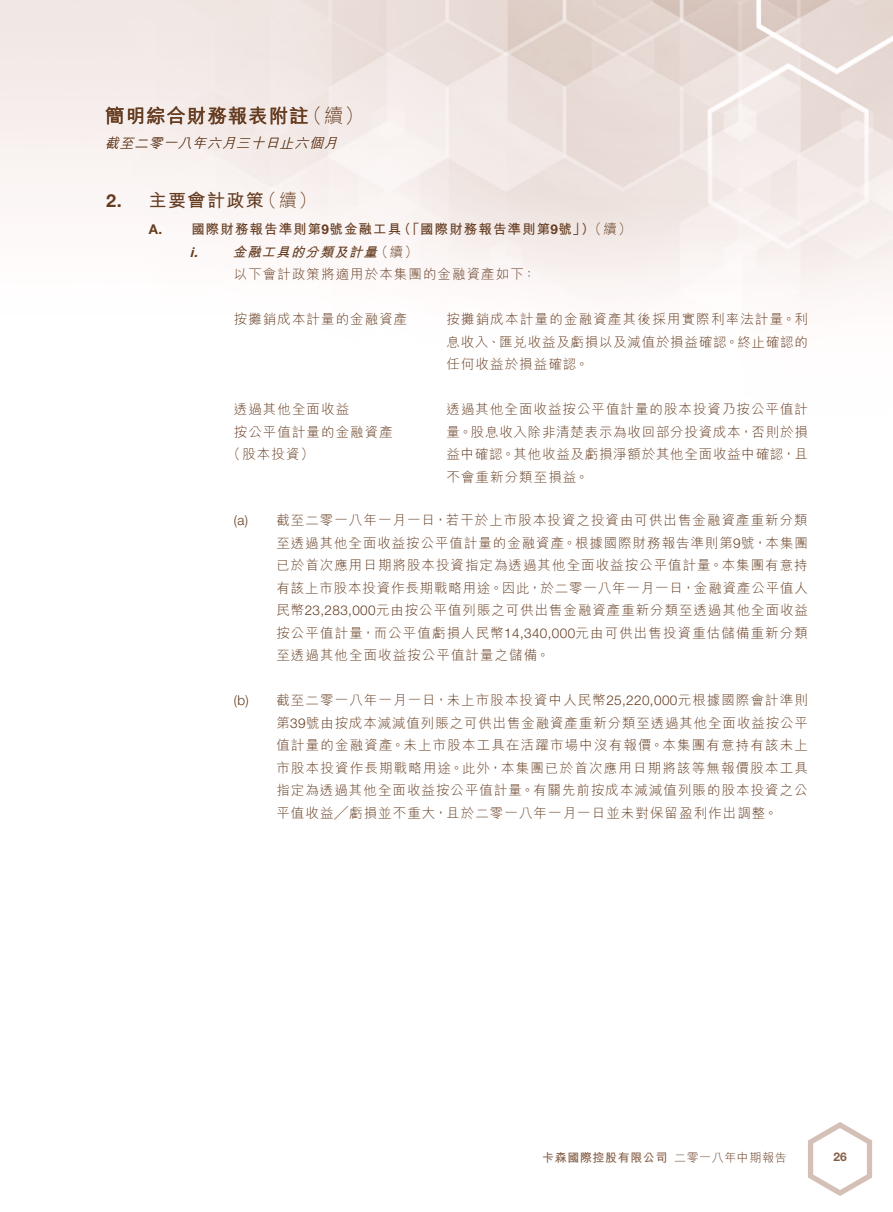
<style>
.page{position:relative;width:893px;height:1212px;background:#fff}
.page>*{position:absolute;margin:0;border:0;box-sizing:border-box;transform-origin:0 0}
.t1{font:700 19.5px "M Hei HK";letter-spacing:.05em;color:#653c20}
.t2{font:300 19.5px "M Hei HK";color:#653c20}
.Heading_1{font:700 18px "M Hei HK";letter-spacing:.08em;color:#653c20}
.Heading_1-2{font:300 18px "M Hei HK";color:#653c20}
.Heading_1-3{font:700 18px "Helvetica Neue LT Std";color:#653c20}
.Body_Text{font:300 13.5px/22.5px "M Hei HK";letter-spacing:.08em;color:#653c20;text-align:justify}
.Body_Text-2{font:300 13.5px/22.5px "M Hei HK";letter-spacing:.055em;color:#653c20}
.Heading_2{font:700 13.5px "M Hei HK";letter-spacing:.08em;color:#653c20}
.t3{font:italic 300 13.5px "M Hei HK";color:#653c20}
.Heading_3{font:italic 700 13.5px "M Hei HK";color:#653c20}
.Body_Text-3{font:300 13.5px "Helvetica Neue LT Std";color:#653c20}
.Heading_3-2{font:300 13.5px "M Hei HK";color:#653c20}
.Heading_2-2{font:700 13.5px "Helvetica Neue LT Std";color:#653c20}
.Heading_3-3{font:italic 700 13.5px "Helvetica Neue LT Std";color:#653c20}
.t4{font:700 12px "M Hei HK";letter-spacing:.05em;color:#855f48}
.t5{font:300 12px "M Hei HK";letter-spacing:.05em;color:#653c20}
.t6{font:700 12px "Helvetica Neue LT Std";color:#855f48}
.s1{font-family:"Helvetica Neue LT Std"}
.s2{font-weight:300}
</style>
<div class="page">
<img style="left:0;top:0;width:893px;height:296px">
<svg style="left:808px;top:1122px;width:65px;height:74px"></svg>
<h1 class="t1" style="left:105px;top:102px;width:205px">簡明綜合財務報表附註</h1>
<p class="t3" style="left:105px;top:136px;width:237px">截至二零一八年六月三十日止六個月</p>
<h1 class="t2" style="left:303px;top:106px;width:63px">（續(</h1>
<p class="Heading_1-3" style="left:106px;top:190px;width:17px">2.</p>
<p class="Heading_1" style="left:149px;top:188px;width:117px">主要會計政策</p>
<p class="Heading_1-2" style="left:259px;top:192px;width:59px">（續(</p>
<p class="Heading_2-2" style="left:149px;top:221px;width:15px">A.</p>
<p class="Heading_2" style="left:398px;top:219px;width:235px">（「國際財務報告準則第 號<span class="s1">9</span> 」）<span class="s2">（續(</span></p>
<p class="Heading_2" style="left:191px;top:219px;width:211px">國際財務報告準則第<span class="s1">9</span>號金融工具</p>
<p class="Heading_3-3" style="left:190px;top:244px;width:13px">.i</p>
<p class="Heading_3-2" style="left:375px;top:245px;width:45px">（續(</p>
<p class="Heading_3" style="left:232px;top:242px;width:151px">金融工具的分類及計量</p>
<p class="Body_Text" style="left:234px;top:263px;width:304px">以下會計政策將適用於本集團的金融資產如下：</p>
<p class="Body_Text" style="left:446px;top:308px;width:363px">按攤銷成本計量的金融資產其後採用實際利率法計量。利</p>
<p class="Body_Text" style="left:234px;top:308px;width:175px">按攤銷成本計量的金融資產</p>
<p class="Body_Text-2" style="left:446px;top:330px;width:363px">息收入、匯兌收益及虧損以及減值於損益確認。終止確認的任何收益於損益確認。</p>
<p class="Body_Text" style="left:446px;top:398px;width:363px">透過其他全面收益按公平值計量的股本投資乃按公平值計量。股息收入除非清楚表示為收回部分投資成本，否則於損益中確認。其他收益及虧損淨額於其他全面收益中確認，且不會重新分類至損益。</p>
<p class="Body_Text" style="left:276px;top:509px;width:533px">截至二零一八年一月一日，若干於上市股本投資之投資由可供出售金融資產重新分類</p>
<p class="Body_Text" style="left:234px;top:398px;width:117px">透過其他全面收益</p>
<p class="Body_Text" style="left:234px;top:420px;width:161px">按公平值計量的金融資產</p>
<p class="Body_Text" style="left:227px;top:443px;width:88px">（股本投資(</p>
<p class="Body_Text-3" style="left:234px;top:512px;width:16px">a( )</p>
<p class="Body_Text-3" style="left:234px;top:692px;width:17px">b( )</p>
<p class="Body_Text" style="left:276px;top:531px;width:533px">至透過其他全面收益按公平值計量的金融資產。根據國際財務報告準則第 號<span class="s1">9</span> ，本集團已於首次應用日期將股本投資指定為透過其他全面收益按公平值計量。本集團有意持有該上市股本投資作長期戰略用途。因此，於二零一八年一月一日，金融資產公平值人民幣<span class="s1">23,283,000</span>元由按公平值列賬之可供出售金融資產重新分類至透過其他全面收益按公平值計量，而公平值虧損人民幣<span class="s1">14,340,000</span>元由可供出售投資重估儲備重新分類至透過其他全面收益按公平值計量之儲備。</p>
<p class="Body_Text" style="left:276px;top:689px;width:533px">截至二零一八年一月一日，未上市股本投資中人民幣<span class="s1">25,220,000</span>元根據國際會計準則</p>
<p class="Body_Text" style="left:276px;top:711px;width:533px">第<span class="s1">39</span>號由按成本減減值列賬之可供出售金融資產重新分類至透過其他全面收益按公平值計量的金融資產。未上市股本工具在活躍市場中沒有報價。本集團有意持有該未上市股本投資作長期戰略用途。此外，本集團已於首次應用日期將該等無報價股本工具指定為透過其他全面收益按公平值計量。有關先前按成本減減值列賬的股本投資之公平值收益╱虧損並不重大，且於二零一八年一月一日並未對保留盈利作出調整。</p>
<p class="t4" style="left:542px;top:1148px;width:127px">卡森國際控股有限公司</p>
<p class="t5" style="left:674px;top:1151px;width:114px">二零一八年中期報告</p>
<p class="t6" style="left:833px;top:1150px;width:15px">26</p>
</div>
